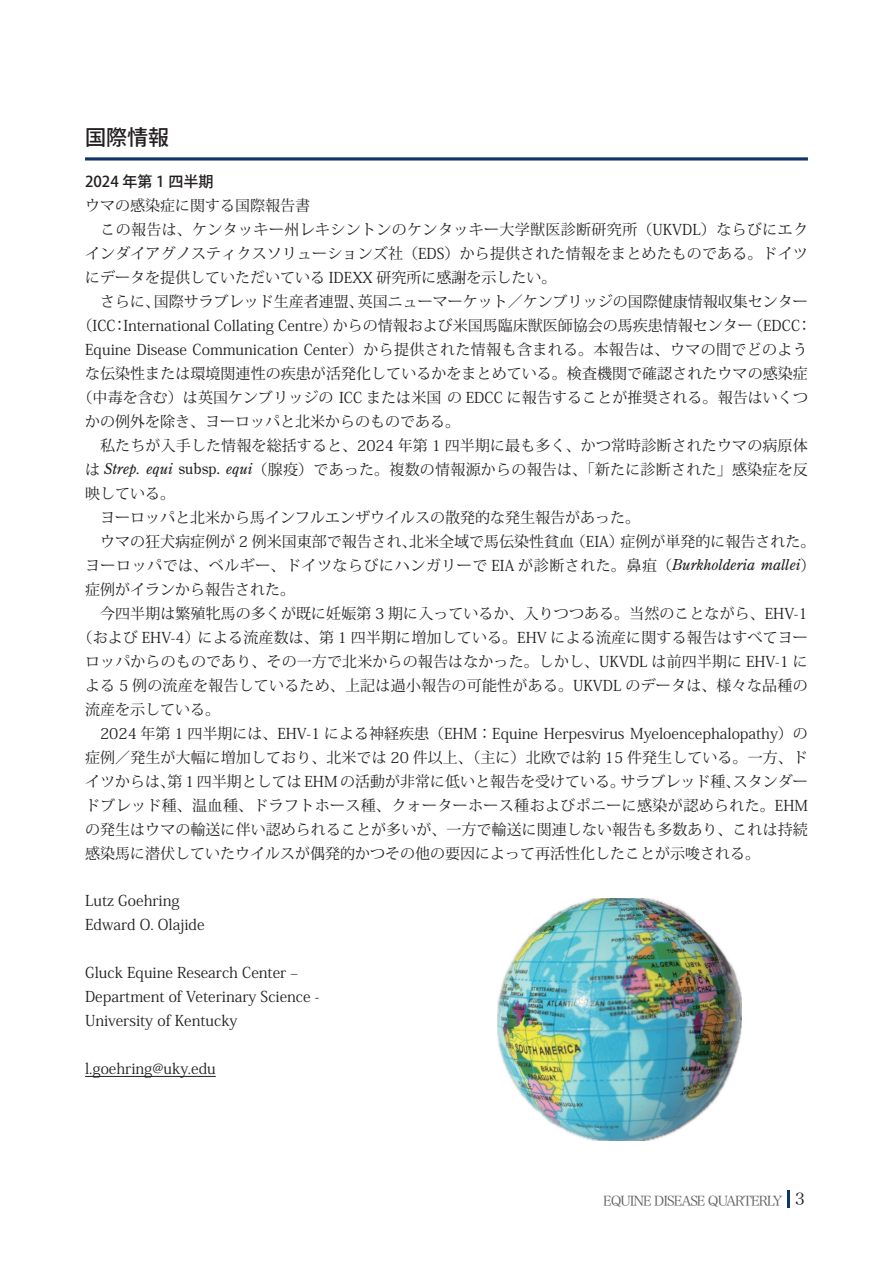
<style>
.page{position:relative;width:893px;height:1263px;background:#fff}
.page>*{position:absolute;margin:0;border:0;box-sizing:border-box;transform-origin:0 0}
.t1{font:500 21px "Koz Go Pro";color:#231f20}
.t2{font:16.5px "Hira Min Pro W3";color:#231f20}
.t3{font:15px/24px "Koz Min Pro";color:#231f20}
.t4{font:15px "Koz Min Pro";letter-spacing:.035em;color:#231f20}
.t5{font:15px "Koz Min Pro";letter-spacing:.025em;color:#231f20}
.t6{font:500 15px "Koz Go Pro";color:#231f20}
.t7{font:13.5px "Hira Min Pro W3";letter-spacing:-.075em;color:#636366}
.s1{font-family:"Century Old Style Std";font-style:italic}
.s2{font-family:"Century Old Style Std"}
</style>
<div class="page">
<svg style="left:788px;top:1191px;width:2px;height:17px"></svg>
<hr style="left:85px;top:1076px;width:131px;height:1px;background:#231f20">
<img style="left:497px;top:899px;width:244px;height:242px">
<svg style="left:85px;top:157px;width:723px;height:4px;background:#425e87"></svg>
<h1 class="t1" style="left:85px;top:124px;width:85px">国際情報</h1>
<p class="t6" style="left:85px;top:171px;width:130px">2024 年第 1 四半期</p>
<p class="t3" style="left:85px;top:193px;width:226px">ウマの感染症に関する国際報告書</p>
<p class="t5" style="left:85px;top:218px;width:725px">　この報告は、ケンタッキー州レキシントンのケンタッキー大学獣医診断研究所（UKVDL）ならびにエク</p>
<p class="t3" style="left:85px;top:241px;width:724px">インダイアグノスティクスソリューションズ社（EDS）から提供された情報をまとめたものである。ドイツ</p>
<p class="t3" style="left:85px;top:265px;width:473px">にデータを提供していただいている IDEXX 研究所に感謝を示したい。</p>
<p class="t3" style="left:358px;top:289px;width:451px">英国ニューマーケット／ケンブリッジの国際健康情報収集センター</p>
<p class="t3" style="left:154px;top:289px;width:211px">国際サラブレッド生産者連盟、</p>
<p class="t3" style="left:85px;top:289px;width:76px">　さらに、</p>
<p class="t3" style="left:333px;top:313px;width:422px">からの情報および米国馬臨床獣医師協会の馬疾患情報センター</p>
<p class="t3" style="left:78px;top:313px;width:40px">（ICC</p>
<p class="t3" style="left:85px;top:337px;width:724px">Equine Disease Communication Center）から提供された情報も含まれる。本報告は、ウマの間でどのよう</p>
<p class="t3" style="left:85px;top:361px;width:724px">な伝染性または環境関連性の疾患が活発化しているかをまとめている。検査機関で確認されたウマの感染症</p>
<p class="t3" style="left:78px;top:385px;width:732px">（中毒を含む）は英国ケンブリッジの ICC または米国の EDCC に報告することが推奨される。報告はいくつ</p>
<p class="t3" style="left:85px;top:409px;width:376px">かの例外を除き、ヨーロッパと北米からのものである。</p>
<p class="t3" style="left:85px;top:433px;width:724px">　私たちが入手した情報を総括すると、2024 年第 1 四半期に最も多く、かつ常時診断されたウマの病原体</p>
<p class="t3" style="left:85px;top:457px;width:724px">は <span class="s1">Strep. equi</span> <span class="s2">subsp.</span> <span class="s1">equi</span>（腺疫）であった。複数の情報源からの報告は、「新たに診断された」感染症を反</p>
<p class="t3" style="left:85px;top:481px;width:91px">映している。</p>
<p class="t3" style="left:85px;top:505px;width:557px">　ヨーロッパと北米から馬インフルエンザウイルスの散発的な発生報告があった。</p>
<p class="t3" style="left:620px;top:529px;width:196px">症例が単発的に報告された。</p>
<p class="t3" style="left:123px;top:313px;width:216px">International Collating Centre）</p>
<p class="t3" style="left:748px;top:313px;width:54px">（EDCC</p>
<p class="t3" style="left:112px;top:313px;width:16px">：</p>
<p class="t3" style="left:797px;top:313px;width:16px">：</p>
<p class="t3" style="left:571px;top:529px;width:54px">（EIA）</p>
<p class="t3" style="left:409px;top:529px;width:167px">北米全域で馬伝染性貧血</p>
<p class="t3" style="left:85px;top:529px;width:333px">　ウマの狂犬病症例が 2 例米国東部で報告され、</p>
<p class="t4" style="left:85px;top:554px;width:732px">ヨーロッパでは、ベルギー、ドイツならびにハンガリーで EIA が診断された。鼻疽（<span class="s1">Burkholderia mallei</span>(</p>
<p class="t3" style="left:85px;top:577px;width:211px">症例がイランから報告された。</p>
<p class="t3" style="left:85px;top:601px;width:724px">　今四半期は繁殖牝馬の多くが既に妊娠第 3 期に入っているか、入りつつある。当然のことながら、EHV-1</p>
<p class="t3" style="left:78px;top:625px;width:732px">（および EHV-4）による流産数は、第 1 四半期に増加している。EHV による流産に関する報告はすべてヨー</p>
<p class="t3" style="left:85px;top:649px;width:724px">ロッパからのものであり、その一方で北米からの報告はなかった。しかし、UKVDL は前四半期に EHV-1 に</p>
<p class="t3" style="left:85px;top:673px;width:724px">よる 5 例の流産を報告しているため、上記は過小報告の可能性がある。UKVDL のデータは、様々な品種の</p>
<p class="t3" style="left:85px;top:697px;width:136px">流産を示している。</p>
<p class="t3" style="left:85px;top:721px;width:724px">　2024 年第 1 四半期には、EHV-1 による神経疾患（EHM：Equine Herpesvirus Myeloencephalopathy）の</p>
<p class="t3" style="left:85px;top:745px;width:724px">症例／発生が大幅に増加しており、北米では 20 件以上、（主に）北欧では約 15 件発生している。一方、ド</p>
<p class="t3" style="left:733px;top:769px;width:76px">スタンダー</p>
<p class="t3" style="left:620px;top:769px;width:121px">サラブレッド種、</p>
<p class="t3" style="left:85px;top:769px;width:724px">イツからは第、 1 四半期としては EHM の活動が非常に低いと報告を受けている。<br>ドブレッド種、温血種、ドラフトホース種、クォーターホース種およびポニーに感染が認められた。EHMの発生はウマの輸送に伴い認められることが多いが、一方で輸送に関連しない報告も多数あり、これは持続感染馬に潜伏していたウイルスが偶発的かつその他の要因によって再活性化したことが示唆される。</p>
<p class="t3" style="left:85px;top:888px;width:121px">Lutz Goehring<br>Edward O. Olajide</p>
<p class="t3" style="left:85px;top:960px;width:236px">Gluck Equine Research Center –<br>Department of Veterinary Science -<br>University of Kentucky</p>
<p class="t3" style="left:85px;top:1056px;width:132px">.l goehring@uky.edu</p>
<p class="t7" style="left:603px;top:1189px;width:181px">EQUINE DISEASE QUARTERLY</p>
<p class="t2" style="left:795px;top:1185px;width:11px">3</p>
</div>
